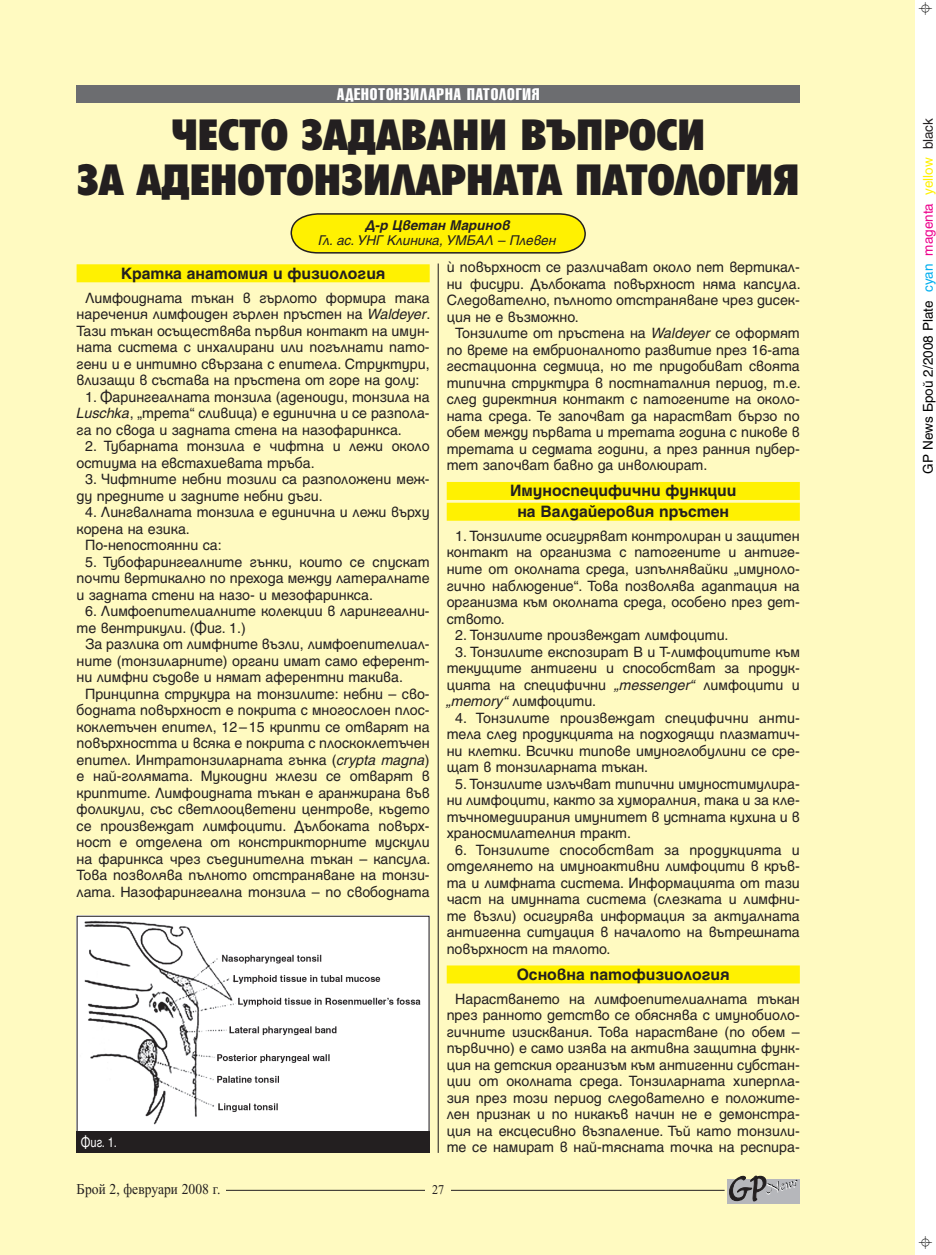
<style>
.page{position:relative;width:936px;height:1255px;background:#fff}
.page>*{position:absolute;margin:0;border:0;box-sizing:border-box;transform-origin:0 0}
.t1{font:900 42.75px/45px "SP Futur Cond";color:#231f20;text-align:center;scale:1.13 1}
.t2{font:16.5px "SP Herald Compressed";letter-spacing:.05em;color:#fff}
.t3{font:700 15.75px/20.7px "SP Herald";color:#231f20;text-align:center}
.t4{font:14.85px "SP Time";color:#231f20;scale:.91 1}
.t5{font:14.25px/16.5px "SP Herald";color:#231f20;text-align:justify}
.t6{font:13.5px "SP Herald";color:#000}
.t7{font:italic 13.5px "SP Herald";color:#231f20}
.t8{font:italic 700 13.5px "SP Herald";color:#231f20}
.t9{font:13.5px "SP Herald Narrow";color:#fff}
.t10{font:13.2px "SP Time";color:#231f20;scale:.91 1}
.s1{font-style:italic}
.s2{color:#00aeef}
.s3{color:#ed028c}
.s4{color:#fff101}
.s5{color:#231f20}
</style>
<div class="page">
<div style="left:0;top:0;width:914px;height:1254px;background:#fffac1"></div>
<div style="left:77px;top:85px;width:722px;height:17px;background:#6c6d70"></div>
<hr style="left:192px;top:1189px;width:532px;height:1px;background:#231f20">
<div style="left:425px;top:1182px;width:26px;height:14px;background:#fffac1"></div>
<div style="left:727px;top:1178px;width:72px;height:25px;background:#b6b7bb"></div>
<svg style="left:728px;top:1175px;width:69px;height:26px"></svg>
<div style="left:77px;top:1180px;width:148px;height:17px;background:#fffac1"></div>
<div style="left:77px;top:264px;width:352px;height:18px;background:#fff101"></div>
<svg style="left:290px;top:213px;width:296px;height:41px;background:#ede10d"></svg>
<img style="left:79px;top:917px;width:348px;height:213px">
<div style="left:77px;top:915px;width:352px;height:217px;border:1px solid #231f20"></div>
<div style="left:77px;top:1131px;width:352px;height:21px;background:#231f20"></div>
<div style="left:446px;top:482px;width:353px;height:18px;background:#fff101"></div>
<div style="left:446px;top:502px;width:353px;height:18px;background:#fff101"></div>
<div style="left:446px;top:965px;width:353px;height:18px;background:#fff101"></div>
<hr style="left:437px;top:263px;width:1px;height:889px;background:#231f20">
<p class="t2" style="left:337px;top:88px;width:204px">АДЕНОТОНЗИЛАРНА ПАТОЛОГИЯ</p>
<h1 class="t1" style="left:77px;top:114px;width:640px">ЧЕСТО ЗАДАВАНИ ВЪПРОСИ<br>ЗА АДЕНОТОНЗИЛАРНАТА ПАТОЛОГИЯ</h1>
<p class="t8" style="left:366px;top:219px;width:146px">Д-р Цветан Маринов</p>
<p class="t7" style="left:318px;top:235px;width:239px">Гл. ас. УНГ Kлиника, УМБАЛ – Плевен</p>
<p class="t3" style="left:121px;top:264px;width:266px">Кратка анатомия и физиология</p>
<p class="t5" style="left:77px;top:290px;width:355px;text-indent:9px">Лимфоидната тъкан в гърлото формира така наречения лимфоиден гърлен пръстен на <span class="s1">Waldeyer</span>.<br>Тази тъкан осъществява първия контакт на имун&shy;ната система с инхалирани или погълнати пато&shy;гени и е интимно свързана с епитела. Структури, влизащи в състава на пръстена от горе на долу:</p>
<p class="t5" style="left:77px;top:389px;width:354px;text-indent:9px">1. Фарингеалната тонзила (аденоиди, тонзила на <span class="s1">Luschka</span>, „трета“ сливица) е единична и се разпола&shy;га по свода и задната стена на назофаринкса.</p>
<p class="t5" style="left:77px;top:439px;width:354px;text-indent:9px">2. Тубарната тонзила е чифтна и лежи около остиума на евстахиевата тръба.</p>
<p class="t5" style="left:77px;top:472px;width:354px;text-indent:9px">3. Чифтните небни тозили са разположени меж&shy;ду предните и задните небни дъги.</p>
<p class="t5" style="left:85px;top:505px;width:346px">4. Лингвалната тонзила е единична и лежи върху</p>
<p class="t5" style="left:77px;top:521px;width:115px">корена на езика.</p>
<p class="t5" style="left:85px;top:538px;width:138px">По-непостоянни са:</p>
<p class="t5" style="left:77px;top:554px;width:354px;text-indent:9px">5. Тубофарингеалните гънки, които се спускат почти вертикално по прехода между латералнате и задната стени на назо- и мезофаринкса.</p>
<p class="t5" style="left:85px;top:604px;width:346px">6. Лимфоепителиалните колекции в ларингеални-</p>
<p class="t5" style="left:77px;top:620px;width:171px">те вентрикули. (Фиг. 1.)</p>
<p class="t5" style="left:85px;top:637px;width:346px">За разлика от лимфните възли, лимфоепителиал-</p>
<p class="t5" style="left:77px;top:653px;width:354px">ните (тонзиларните) органи имат само еферент-</p>
<p class="t5" style="left:77px;top:670px;width:328px">ни лимфни съдове и нямат аферентни такива.</p>
<p class="t5" style="left:85px;top:686px;width:346px">Принципна струкура на тонзилите: небни – сво-</p>
<p class="t5" style="left:77px;top:703px;width:354px">бодната повърхност е покрита с многослоен плос-</p>
<p class="t5" style="left:77px;top:719px;width:354px">коклетъчен епител, 12–15 крипти се отварят на</p>
<p class="t5" style="left:77px;top:736px;width:354px">повърхността и всяка е покрита с плоскоклетъчен</p>
<p class="t5" style="left:77px;top:752px;width:354px">епител. Интратонзиларната гънка (<span class="s1">crypta magna</span>)</p>
<p class="t5" style="left:77px;top:769px;width:354px">e най-голямата. Мукоидни жлези се отварят в</p>
<p class="t5" style="left:77px;top:785px;width:354px">криптите. Лимфоидната тъкан е аранжирана във</p>
<p class="t5" style="left:77px;top:802px;width:354px">фоликули, със светлооцветени центрове, където</p>
<p class="t5" style="left:77px;top:818px;width:354px">се произвеждат лимфоцити. Дълбоката повърх-</p>
<p class="t5" style="left:77px;top:835px;width:354px">ност е отделена от констрикторните мускули</p>
<p class="t5" style="left:77px;top:851px;width:355px">на фаринкса чрез съединителна тъкан – капсула.</p>
<p class="t5" style="left:77px;top:868px;width:354px">Това позволява пълното отстраняване на тонзи-</p>
<p class="t5" style="left:77px;top:884px;width:354px">лата. Назофарингеална тонзила – по свободната</p>
<p class="t9" style="left:81px;top:1136px;width:38px">Фиг. 1.</p>
<p class="t5" style="left:446px;top:260px;width:354px">Ӝ повърхност се различават около пет вертикал-</p>
<p class="t5" style="left:446px;top:276px;width:355px">ни фисури. Дълбоката повърхност няма капсула.</p>
<p class="t5" style="left:446px;top:293px;width:354px">Следователно, пълното отстраняване чрез дисек-</p>
<p class="t5" style="left:446px;top:309px;width:133px">ция не е възможно.</p>
<p class="t5" style="left:455px;top:326px;width:346px">Тонзилите от пръстена на <span class="s1">Waldeyer</span> се оформят</p>
<p class="t5" style="left:446px;top:342px;width:354px">по време на ембрионалното развитие през 16-ата</p>
<p class="t5" style="left:446px;top:359px;width:354px">гестационна седмица, но те придобиват своята</p>
<p class="t5" style="left:446px;top:375px;width:355px">типична структура в постнаталния период, т.е.</p>
<p class="t5" style="left:446px;top:392px;width:354px">след директния контакт с патогените на около-</p>
<p class="t5" style="left:446px;top:408px;width:354px">ната среда. Те започват да нарастват бързо по</p>
<p class="t5" style="left:446px;top:425px;width:354px">обем между първата и третата година с пикове в</p>
<p class="t5" style="left:446px;top:441px;width:354px">третата и седмата години, а през ранния пубер-</p>
<p class="t5" style="left:446px;top:458px;width:262px">тет започват бавно да инволюират.</p>
<p class="t3" style="left:510px;top:481px;width:228px">Имуноспецифични функции на Валдайеровия пръстен</p>
<p class="t5" style="left:446px;top:529px;width:354px;text-indent:9px">1. Тонзилите осигуряват контролиран и защитен контакт на организма с патогените и антиге&shy;ните от околната среда, изпълнявайки „имуноло&shy;гично наблюдение“. Това позволява адаптация на организма към околната среда, особено през дет&shy;ството.</p>
<p class="t5" style="left:455px;top:628px;width:275px">2. Тонзилите произвеждат лимфоцити.</p>
<p class="t5" style="left:446px;top:644px;width:354px;text-indent:9px">3. Тонзилите експозират В и Т-лимфоцитите към текущите антигени и способстват за продук&shy;цията на специфични <span class="s1">„messenger“</span> лимфоцити и <span class="s1">„memory“</span> лимфоцити.</p>
<p class="t5" style="left:446px;top:710px;width:354px;text-indent:9px">4. Тонзилите произвеждат специфични анти&shy;тела след продукцията на подходящи плазматич&shy;ни клетки. Всички типове имуноглобулини се сре&shy;щат в тонзиларната тъкан.</p>
<p class="t5" style="left:446px;top:776px;width:354px;text-indent:9px">5. Тонзилите излъчват типични имуностимулира&shy;ни лимфоцити, както за хуморалния, така и за кле&shy;тъчномедиирания имунитет в устната кухина и в храносмилателния тракт.</p>
<p class="t5" style="left:446px;top:842px;width:354px;text-indent:9px">6. Тонзилите способстват за продукцията и отделянето на имуноактивни лимфоцити в кръв&shy;та и лимфната система. Информацията от тази част на имунната система (слезката и лимфни&shy;те възли) осигурява информация за актуалната антигенна ситуация в началото на вътрешната повърхност на тялото.</p>
<p class="t3" style="left:516px;top:965px;width:215px">Основна патофизиология</p>
<p class="t5" style="left:446px;top:991px;width:354px;text-align:center">Нарастването на лимфоепителиалната тъкан през ранното детство се обяснява с имунобиоло&shy;гичните изисквания. Това нарастване (по обем – първично) е само изява на активна защитна функ&shy;ция на детския организъм към антигенни субстан&shy;ции от околната среда. Тонзиларната хиперпла&shy;зия през този период следователно е положите&shy;лен признак и по никакъв начин не е демонстра&shy;ция на ексцесивно възпаление. Тъй като тонзили&shy;те се намират в най-тясната точка на респира-</p>
<p class="t4" style="left:77px;top:1183px;width:160px">Брой 2, февруари 2008 г.</p>
<p class="t10" style="left:432px;top:1184px;width:15px">27</p>
<p class="t6" style="left:922px;top:473px;width:356px;rotate:-90deg">GP News Брой 2/2008 Plate <span class="s2">cyan</span> <span class="s3">magenta</span> <span class="s4">yellow</span> <span class="s5">black</span></p>
</div>
